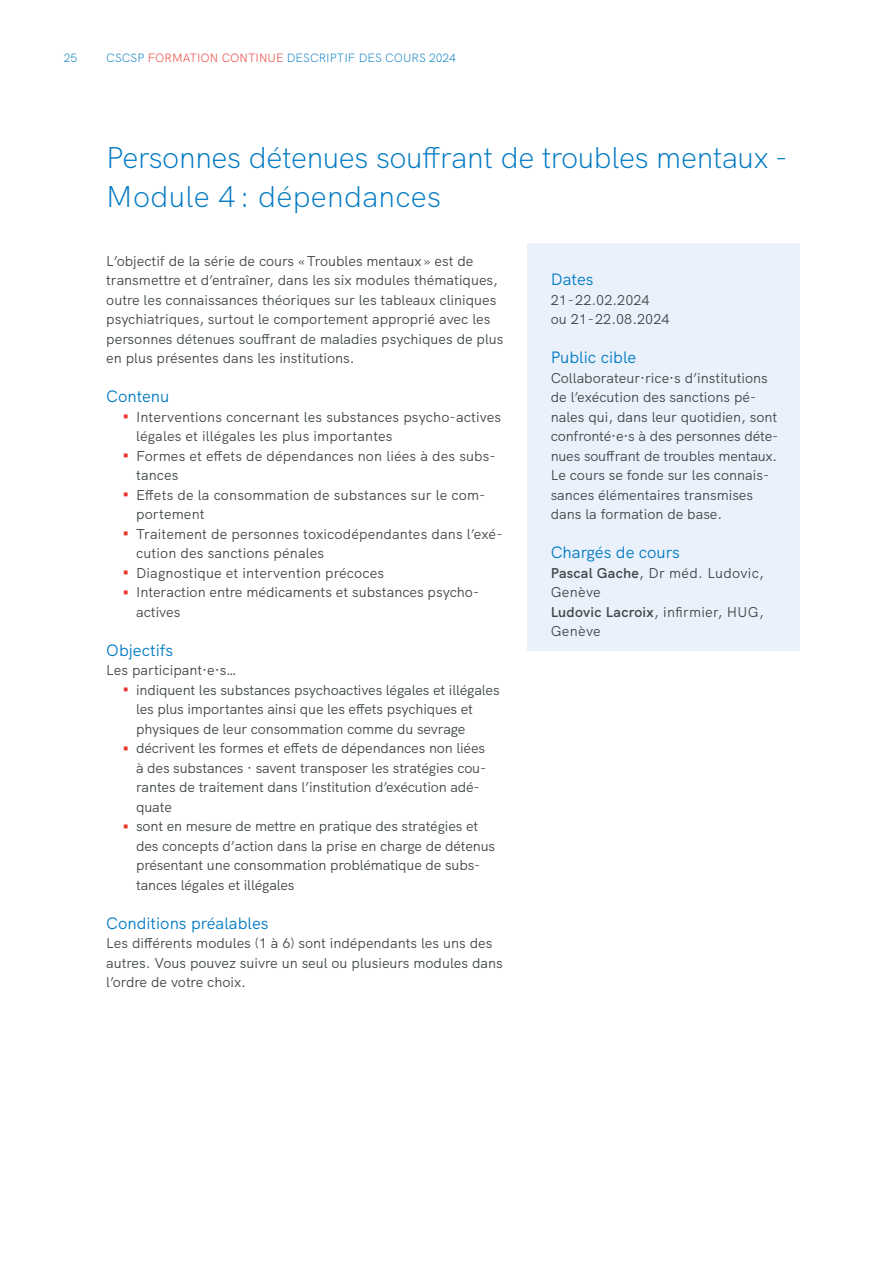
<style>
.page{position:relative;width:893px;height:1263px;background:#fff}
.page>*{position:absolute;margin:0;border:0;box-sizing:border-box;transform-origin:0 0}
.t1{font:700 42.45px "HK Grotesk";color:#e7332a;scale:.3 1}
.t2{font:300 30px/39px "HK Grotesk";letter-spacing:-.01em;color:#007ac3}
.t3{font:16.5px "HK Grotesk";color:#007ac3}
.t4{font:14.25px/19.5px "HK Grotesk";color:#404649}
.t5{font:14.25px/19.5px "HK Grotesk";letter-spacing:.02em;color:#404649}
.t6{font:300 12px "HK Grotesk";color:#007ac3}
.s1{color:#e7332a}
.s2{font-weight:600}
</style>
<div class="page">
<div style="left:528px;top:243px;width:272px;height:408px;background:#eaf1fb"></div>
<p class="t6" style="left:64px;top:48px;width:15px">25</p>
<p class="t6" style="left:106px;top:48px;width:351px">CSCSP <span class="s1">FORMATION CONTINUE</span> DESCRIPTIF DES COURS 2024</p>
<h2 class="t2" style="left:106px;top:136px;width:683px">Personnes détenues souffrant de troubles mentaux -<br>Module 4 : dépendances</h2>
<p class="t4" style="left:106px;top:250px;width:399px">L’objectif de la série de cours «Troubles mentaux» est de transmettre et d’entraîner, dans les six modules thématiques, outre les connaissances théoriques sur les tableaux cliniques psychiatriques, surtout le comportement approprié avec les personnes détenues souffrant de maladies psychiques de plus en plus présentes dans les institutions.</p>
<p class="t3" style="left:106px;top:384px;width:65px">Contenu</p>
<h1 class="t1" style="left:123px;top:382px;width:20px">-</h1>
<p class="t4" style="left:136px;top:406px;width:367px">Interventions concernant les substances psycho-actives légales et illégales les plus importantes</p>
<h1 class="t1" style="left:123px;top:421px;width:20px">-</h1>
<p class="t4" style="left:136px;top:445px;width:361px">Formes et effets de dépendances non liées à des subs&shy;tances</p>
<h1 class="t1" style="left:123px;top:460px;width:20px">-</h1>
<p class="t4" style="left:136px;top:484px;width:351px">Effets de la consommation de substances sur le com&shy;portement</p>
<h1 class="t1" style="left:123px;top:499px;width:20px">-</h1>
<p class="t4" style="left:136px;top:523px;width:368px">Traitement de personnes toxicodépendantes dans l’exé&shy;cution des sanctions pénales</p>
<h1 class="t1" style="left:123px;top:538px;width:20px">-</h1>
<p class="t4" style="left:136px;top:562px;width:249px">Diagnostique et intervention précoces</p>
<h1 class="t1" style="left:123px;top:557px;width:20px">-</h1>
<p class="t4" style="left:136px;top:581px;width:345px">Interaction entre médicaments et substances psycho&shy;actives</p>
<p class="t3" style="left:106px;top:637px;width:68px">Objectifs</p>
<p class="t4" style="left:106px;top:659px;width:132px">Les participant·e·s…</p>
<h1 class="t1" style="left:123px;top:655px;width:20px">-</h1>
<p class="t4" style="left:136px;top:679px;width:365px">indiquent les substances psychoactives légales et illégales les plus importantes ainsi que les effets psychiques et physiques de leur consommation comme du sevrage</p>
<h1 class="t1" style="left:123px;top:713px;width:20px">-</h1>
<p class="t4" style="left:136px;top:737px;width:352px">décrivent les formes et effets de dépendances non liées à des substances · savent transposer les stratégies cou&shy;rantes de traitement dans l’institution d’exécution adé&shy;quate</p>
<h1 class="t1" style="left:123px;top:791px;width:20px">-</h1>
<p class="t4" style="left:136px;top:815px;width:361px">sont en mesure de mettre en pratique des stratégies et des concepts d’action dans la prise en charge de détenus présentant une consommation problématique de subs&shy;tances légales et illégales</p>
<p class="t3" style="left:106px;top:910px;width:164px">Conditions préalables</p>
<p class="t4" style="left:106px;top:932px;width:398px">Les différents modules (1 à 6) sont indépendants les uns des autres. Vous pouvez suivre un seul ou plusieurs modules dans l’ordre de votre choix.</p>
<p class="t3" style="left:551px;top:267px;width:44px">Dates</p>
<p class="t4" style="left:551px;top:289px;width:120px">21-22.02.2024<br>ou 21-22.08.2024</p>
<p class="t3" style="left:551px;top:345px;width:87px">Public cible</p>
<p class="t4" style="left:551px;top:367px;width:229px">Collaborateur· rice·s d’institutions de l’exécution des sanctions pé&shy;nales qui, dans leur quotidien, sont confronté· e·s à des personnes déte&shy;nues souffrant de troubles mentaux.<br>Le cours se fonde sur les connais&shy;sances élémentaires transmises dans la formation de base.</p>
<p class="t3" style="left:551px;top:540px;width:130px">Chargés de cours</p>
<p class="t5" style="left:551px;top:562px;width:215px"><span class="s2">Pascal Gache</span>, Dr méd. Ludovic,<br>Genève<br><span class="s2">Ludovic Lacroix</span>, infirmier, HUG,<br>Genève</p>
</div>
